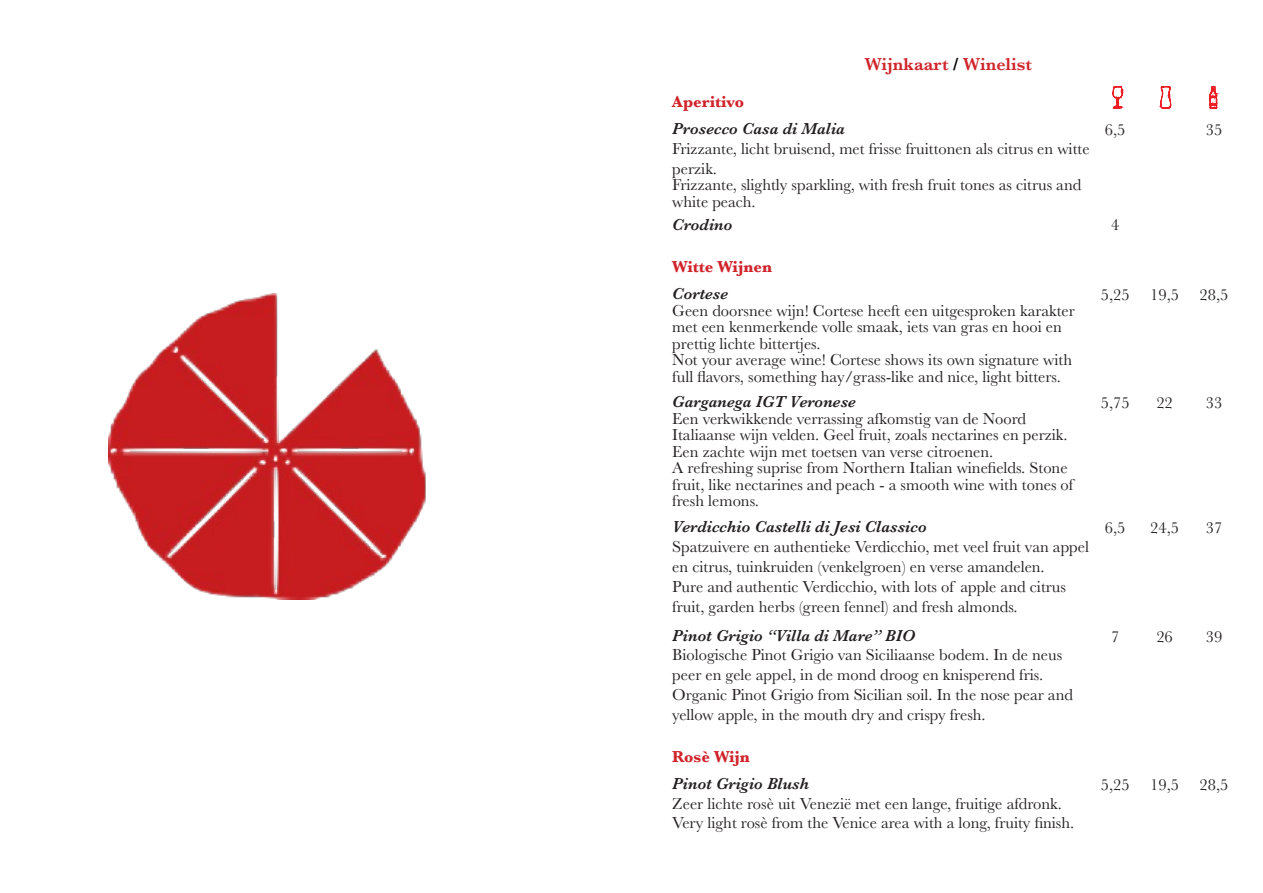
<style>
.page{position:relative;width:1263px;height:893px;background:#fff}
.page>*{position:absolute;margin:0;border:0;box-sizing:border-box;transform-origin:0 0}
.t1{font:600 18px "Baskerville";color:#d1232a}
.t2{font:16.5px/16.5px "Baskerville";color:#231f20}
.t3{font:italic 600 16.5px "Baskerville";color:#231f20}
.t4{font:700 16.5px "Baskerville";color:#d1232a}
.s1{color:#000}
</style>
<div class="page">
<img style="left:108px;top:293px;width:318px;height:306px">
<svg style="left:1113px;top:86px;width:10px;height:22px"></svg>
<svg style="left:1160px;top:86px;width:11px;height:22px"></svg>
<svg style="left:1210px;top:86px;width:10px;height:23px"></svg>
<p class="t1" style="left:864px;top:52px;width:169px">Wijnkaart <span class="s1">/</span> Winelist</p>
<p class="t4" style="left:672px;top:90px;width:73px">Aperitivo</p>
<p class="t3" style="left:672px;top:117px;width:174px">Prosecco Casa di Malia</p>
<p class="t2" style="left:1105px;top:122px;width:22px">6,5</p>
<p class="t2" style="left:1206px;top:122px;width:18px">35</p>
<p class="t2" style="left:672px;top:139px;width:419px;line-height:19.8px">Frizzante, licht bruisend, met frisse fruittonen als citrus en witte perzik.</p>
<p class="t2" style="left:672px;top:177px;width:411px">Frizzante, slightly sparkling, with fresh fruit tones as citrus and white peach.</p>
<p class="t2" style="left:1111px;top:216px;width:10px">4</p>
<p class="t3" style="left:672px;top:213px;width:62px">Crodino</p>
<p class="t4" style="left:672px;top:255px;width:101px">Witte Wijnen</p>
<p class="t3" style="left:672px;top:282px;width:57px">Cortese</p>
<p class="t2" style="left:1101px;top:287px;width:30px">5,25</p>
<p class="t2" style="left:1199px;top:287px;width:30px">28,5</p>
<p class="t2" style="left:672px;top:302px;width:404px">Geen doorsnee wijn! Cortese heeft een uitgesproken karakter met een kenmerkende volle smaak, iets van gras en hooi en prettig lichte bittertjes.</p>
<p class="t2" style="left:672px;top:352px;width:401px">Not your average wine! Cortese shows its own signature with full flavors, something hay/grass-like and nice, light bitters.</p>
<p class="t3" style="left:672px;top:391px;width:185px">Garganega IGT Veronese</p>
<p class="t2" style="left:1101px;top:395px;width:30px">5,75</p>
<p class="t2" style="left:1206px;top:395px;width:18px">33</p>
<p class="t2" style="left:672px;top:411px;width:397px">Een verkwikkende verrassing afkomstig van de Noord<br>Italiaanse wijn velden. Geel fruit, zoals nectarines en perzik.<br>Een zachte wijn met toetsen van verse citroenen.</p>
<p class="t2" style="left:672px;top:460px;width:403px">A refreshing suprise from Northern Italian winefields. Stone fruit, like nectarines and peach - a smooth wine with tones of fresh lemons.</p>
<p class="t3" style="left:672px;top:516px;width:256px">Verdicchio Castelli di Jesi Classico</p>
<p class="t2" style="left:1105px;top:520px;width:22px">6,5</p>
<p class="t2" style="left:1206px;top:520px;width:18px">37</p>
<p class="t2" style="left:672px;top:537px;width:418px;line-height:19.8px">Spatzuivere en authentieke Verdicchio, met veel fruit van appel en citrus, tuinkruiden (venkelgroen) en verse amandelen.</p>
<p class="t2" style="left:672px;top:577px;width:395px;line-height:19.8px">Pure and authentic Verdicchio, with lots of apple and citrus fruit, garden herbs (green fennel) and fresh almonds.</p>
<p class="t2" style="left:1150px;top:287px;width:30px">19,5</p>
<p class="t2" style="left:1156px;top:395px;width:18px">22</p>
<p class="t2" style="left:1150px;top:520px;width:30px">24,5</p>
<p class="t3" style="left:672px;top:624px;width:244px">Pinot Grigio “Villa di Mare” BIO</p>
<p class="t2" style="left:1111px;top:628px;width:10px">7</p>
<p class="t2" style="left:1206px;top:628px;width:18px">39</p>
<p class="t2" style="left:672px;top:645px;width:391px;line-height:19.8px">Biologische Pinot Grigio van Siciliaanse bodem. In de neus peer en gele appel, in de mond droog en knisperend fris.</p>
<p class="t2" style="left:672px;top:685px;width:402px;line-height:19.8px">Organic Pinot Grigio from Sicilian soil. In the nose pear and yellow apple, in the mouth dry and crispy fresh.</p>
<p class="t2" style="left:1156px;top:628px;width:18px">26</p>
<p class="t4" style="left:672px;top:745px;width:79px">Rosè Wijn</p>
<p class="t3" style="left:672px;top:772px;width:138px">Pinot Grigio Blush</p>
<p class="t2" style="left:1101px;top:776px;width:30px">5,25</p>
<p class="t2" style="left:1199px;top:776px;width:30px">28,5</p>
<p class="t2" style="left:672px;top:795px;width:391px">Zeer lichte rosè uit Venezië met een lange, fruitige afdronk.</p>
<p class="t2" style="left:672px;top:815px;width:403px">Very light rosè from the Venice area with a long, fruity finish.</p>
<p class="t2" style="left:1150px;top:776px;width:30px">19,5</p>
</div>
